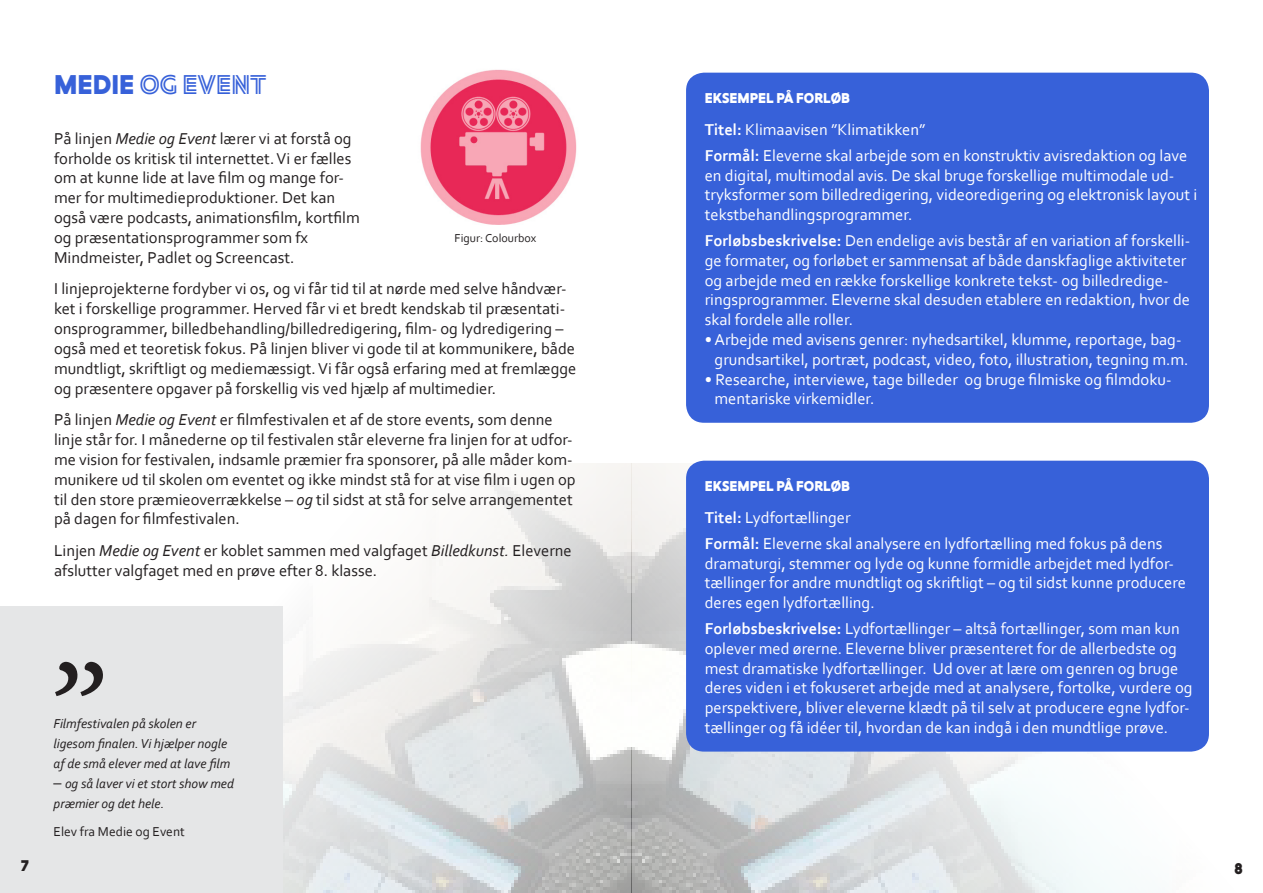
<style>
.page{position:relative;width:1263px;height:893px;background:#fff}
.page>*{position:absolute;margin:0;border:0;box-sizing:border-box;transform-origin:0 0}
.t1{font:italic 150px "Minion Pro";color:#231f20}
.t2{font:31.5px "Devinyl Incise";color:#3761d9}
.t3{font:18px "Devinyl";color:#231f20}
.t4{font:16.5px/19.8px "Corbel";color:#fff}
.t5{font:16.5px/19.8px "Corbel";color:#231f20}
.t6{font:16.5px "Devinyl";color:#fff}
.t7{font:italic 13.5px/19.8px "Corbel";color:#231f20}
.t8{font:13.5px "Corbel";color:#231f20}
.t9{font:12px "Corbel";color:#231f20}
.s1{font-family:"Devinyl"}
.s2{font-style:italic}
.s3{font-style:normal;font-size:16.5px}
.s4{font-weight:700}
</style>
<div class="page">
<img style="left:283px;top:464px;width:926px;height:429px">
<div style="left:0;top:606px;width:283px;height:287px;background:#e5e6e7"></div>
<div style="left:686px;top:73px;width:523px;height:350px;background:#3761d9;border-radius:18px"></div>
<div style="left:686px;top:461px;width:523px;height:291px;background:#3761d9;border-radius:18px"></div>
<img style="left:420px;top:69px;width:157px;height:156px">
<p class="t2" style="left:54px;top:68px;width:214px"><span class="s1">MEDIE</span> og event</p>
<p class="t5" style="left:54px;top:128px;width:299px">På linjen <span class="s2">Medie og Event</span> lærer vi at forstå og</p>
<p class="t5" style="left:54px;top:148px;width:299px">forholde os kritisk til internettet. Vi er fælles</p>
<p class="t5" style="left:54px;top:168px;width:291px">om at kunne lide at lave film og mange for-</p>
<p class="t5" style="left:54px;top:187px;width:283px">mer for multimedieproduktioner. Det kan</p>
<p class="t5" style="left:54px;top:207px;width:307px">også være podcasts, animationsfilm, kortfilm</p>
<p class="t5" style="left:54px;top:227px;width:256px">og præsentationsprogrammer som fx</p>
<p class="t5" style="left:54px;top:247px;width:242px">Mindmeister, Padlet og Screencast.</p>
<p class="t5" style="left:54px;top:279px;width:524px">I linjeprojekterne fordyber vi os, og vi får tid til at nørde med selve håndvær&shy;ket i forskellige programmer. Herved får vi et bredt kendskab til præsentati&shy;onsprogrammer, billedbehandling/billedredigering, film- og lydredigering – også med et teoretisk fokus. På linjen bliver vi gode til at kommunikere, både mundtligt, skriftligt og mediemæssigt. Vi får også erfaring med at fremlægge og præsentere opgaver på forskellig vis ved hjælp af multimedier.</p>
<p class="t5" style="left:54px;top:409px;width:523px">På linjen <span class="s2">Medie og Event</span> er filmfestivalen et af de store events, som denne linje står for. I månederne op til festivalen står eleverne fra linjen for at udfor&shy;me vision for festivalen, indsamle præmier fra sponsorer, på alle måder kom&shy;munikere ud til skolen om eventet og ikke mindst stå for at vise film i ugen op til den store præmieoverrækkelse – <span class="s2">og</span> til sidst at stå for selve arrangementet på dagen for filmfestivalen.</p>
<p class="t5" style="left:54px;top:540px;width:519px">Linjen <span class="s2">Medie og Event</span> er koblet sammen med valgfaget <span class="s2">Billedkunst.</span> Eleverne afslutter valgfaget med en prøve efter 8. klasse.</p>
<p class="t9" style="left:455px;top:231px;width:83px">Figur: Colourbox</p>
<p class="t1" style="left:39px;top:618px;width:59px">”</p>
<p class="t7" style="left:54px;top:714px;width:178px">Filmfestivalen på skolen er ligesom finalen. Vi hjælper nogle af de små elever med at lave film</p>
<p class="t7" style="left:54px;top:773px;width:182px"><span class="s3">–</span> og så laver vi et stort show med præmier og det hele.</p>
<p class="t8" style="left:54px;top:824px;width:133px">Elev fra Medie og Event</p>
<p class="t6" style="left:705px;top:90px;width:147px">EKSEMPEL PÅ FORLØB</p>
<p class="t4" style="left:705px;top:119px;width:222px"><span class="s4">Titel:</span> Klimaavisen ”Klimatikken”</p>
<p class="t4" style="left:705px;top:145px;width:494px"><span class="s4">Formål:</span> Eleverne skal arbejde som en konstruktiv avisredaktion og lave en digital, multimodal avis. De skal bruge forskellige multimodale ud&shy;tryksformer som billedredigering, videoredigering og elektronisk layout i tekstbehandlingsprogrammer.</p>
<p class="t4" style="left:705px;top:230px;width:487px"><span class="s4">Forløbsbeskrivelse:</span> Den endelige avis består af en variation af forskelli&shy;ge formater, og forløbet er sammensat af både danskfaglige aktiviteter og arbejde med en række forskellige konkrete tekst- og billedredige&shy;ringsprogrammer. Eleverne skal desuden etablere en redaktion, hvor de skal fordele alle roller.</p>
<p class="t4" style="left:705px;top:329px;width:478px">• Arbejde med avisens genrer: nyhedsartikel, klumme, reportage, bag-</p>
<p class="t4" style="left:715px;top:349px;width:475px">grundsartikel, portræt, podcast, video, foto, illustration, tegning m.m.</p>
<p class="t4" style="left:705px;top:369px;width:468px">• Researche, interviewe, tage billeder og bruge filmiske og filmdoku-</p>
<p class="t4" style="left:715px;top:389px;width:161px">mentariske virkemidler.</p>
<p class="t6" style="left:705px;top:478px;width:147px">EKSEMPEL PÅ FORLØB</p>
<p class="t4" style="left:705px;top:507px;width:147px"><span class="s4">Titel:</span> Lydfortællinger</p>
<p class="t4" style="left:705px;top:533px;width:471px"><span class="s4">Formål:</span> Eleverne skal analysere en lydfortælling med fokus på dens dramaturgi, stemmer og lyde og kunne formidle arbejdet med lydfor-</p>
<p class="t4" style="left:705px;top:572px;width:483px">tællinger for andre mundtligt og skriftligt – og til sidst kunne producere deres egen lydfortælling.</p>
<p class="t4" style="left:705px;top:618px;width:489px"><span class="s4">Forløbsbeskrivelse:</span> Lydfortællinger – altså fortællinger, som man kun oplever med ørerne. Eleverne bliver præsenteret for de allerbedste og mest dramatiske lydfortællinger. Ud over at lære om genren og bruge deres viden i et fokuseret arbejde med at analysere, fortolke, vurdere og perspektivere, bliver eleverne klædt på til selv at producere egne lydfor-</p>
<p class="t4" style="left:705px;top:717px;width:465px">tællinger og få idéer til, hvordan de kan indgå i den mundtlige prøve.</p>
<p class="t3" style="left:21px;top:856px;width:9px">7</p>
<p class="t3" style="left:1234px;top:859px;width:10px">8</p>
</div>
